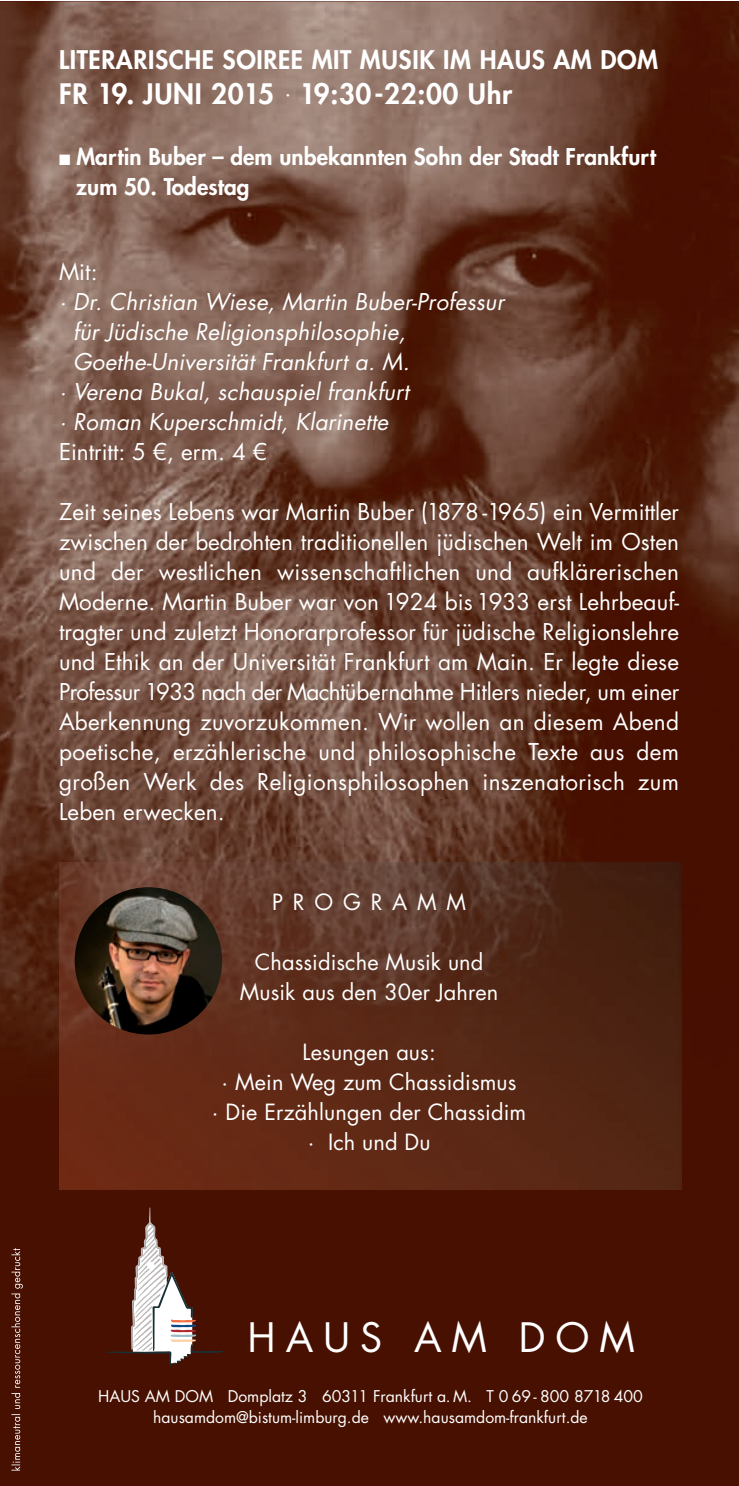
<style>
.page{position:relative;width:739px;height:1486px;background:#fff}
.page>*{position:absolute;margin:0;border:0;box-sizing:border-box;transform-origin:0 0}
.t1{font:39.5px "Futura LT";letter-spacing:.25em;color:#fff}
.t2{font:800 27.5px "Futura LT";letter-spacing:.025em;color:#fff}
.t3{font:800 25px "Futura LT";letter-spacing:.025em;color:#fff}
.t4{font:22.5px/30px "Futura LT";letter-spacing:.015em;color:#fff;text-align:justify}
.t5{font:italic 22.5px "Futura LT";letter-spacing:.01em;color:#fff}
.t6{font:800 22.5px/30px "Futura LT";letter-spacing:.005em;color:#fff}
.t7{font:21.75px/30px "Futura LT";letter-spacing:.005em;color:#fff;text-align:center}
.t8{font:21.75px "Futura LT";letter-spacing:.45em;color:#fff}
.t9{font:15.75px/21.2px "Futura LT";color:#fff;text-align:center}
.s1{font-weight:400;font-size:22.5px}
</style>
<div class="page">
<img style="left:0;top:1px;width:738px;height:1485px">
<svg style="left:105px;top:1207px;width:118px;height:159px"></svg>
<img style="left:11px;top:1375px;width:9px;height:96px">
<img style="left:59px;top:862px;width:622px;height:328px">
<img style="left:75px;top:887px;width:147px;height:148px;border-radius:50%">
<p class="t3" style="left:59px;top:50px;width:600px">LITERARISCHE SOIREE MIT MUSIK IM HAUS AM DOM</p>
<p class="t2" style="left:59px;top:83px;width:454px">FR 19. JUNI 2015 <span class="s1">·</span> 19:30-22:00 Uhr</p>
<p class="t6" style="left:76px;top:145px;width:581px;text-indent:-17px">■ Martin Buber – dem unbekannten Sohn der Stadt Frankfurt zum 50. Todestag</p>
<p class="t4" style="left:59px;top:259px;width:40px">Mit:</p>
<p class="t5" style="left:59px;top:292px;width:446px">· Dr. Christian Wiese, Martin Buber-Professur</p>
<p class="t5" style="left:73px;top:322px;width:334px">für Jüdische Religionsphilosophie,</p>
<p class="t5" style="left:73px;top:352px;width:338px">Goethe-Universität Frankfurt a. M.</p>
<p class="t5" style="left:59px;top:382px;width:351px">· Verena Bukal, schauspiel frankfurt</p>
<p class="t5" style="left:59px;top:412px;width:330px">· Roman Kuperschmidt, Klarinette</p>
<p class="t4" style="left:59px;top:439px;width:209px">Eintritt: 5 €, erm. 4 €</p>
<p class="t4" style="left:59px;top:499px;width:621px">Zeit seines Lebens war Martin Buber (1878-1965) ein Ver mittler zwischen der bedrohten traditionellen jüdischen Welt im Osten und der westlichen wissenschaftlichen und aufklärerischen Moderne. Martin Buber war von 1924 bis 1933 erst Lehrbeauf&shy;tragter und zuletzt Honorarprofessor für jüdische Religionslehre und Ethik an der Universität Frank furt am Main. Er legte diese Professur 1933 nach der Macht übernahme Hitlers nieder, um einer Aberkenn ung zuvorzukommen. Wir wollen an diesem Abend poetische, erzählerische und philosophische Texte aus dem großen Werk des Religions philo so phen inszenatorisch zum Leben erwecken.</p>
<p class="t8" style="left:272px;top:892px;width:195px">PROGRAMM</p>
<p class="t7" style="left:240px;top:949px;width:260px">Chassidische Musik und<br>Musik aus den 30er Jahren</p>
<p class="t7" style="left:212px;top:1039px;width:315px">Lesungen aus:<br>· Mein Weg zum Chassidismus<br>· Die Erzählungen der Chassidim · Ich und Du</p>
<h1 class="t1" style="left:247px;top:1319px;width:388px">HAUS AM DOM</h1>
<p class="t9" style="left:98px;top:1387px;width:546px">HAUS AM DOM Domplatz 3 60311 Frankfurt a.M. T 0 69 - 800 8718 400 hausamdom@bistum-limburg.de www.hausamdom-frankfurt.de</p>
</div>
